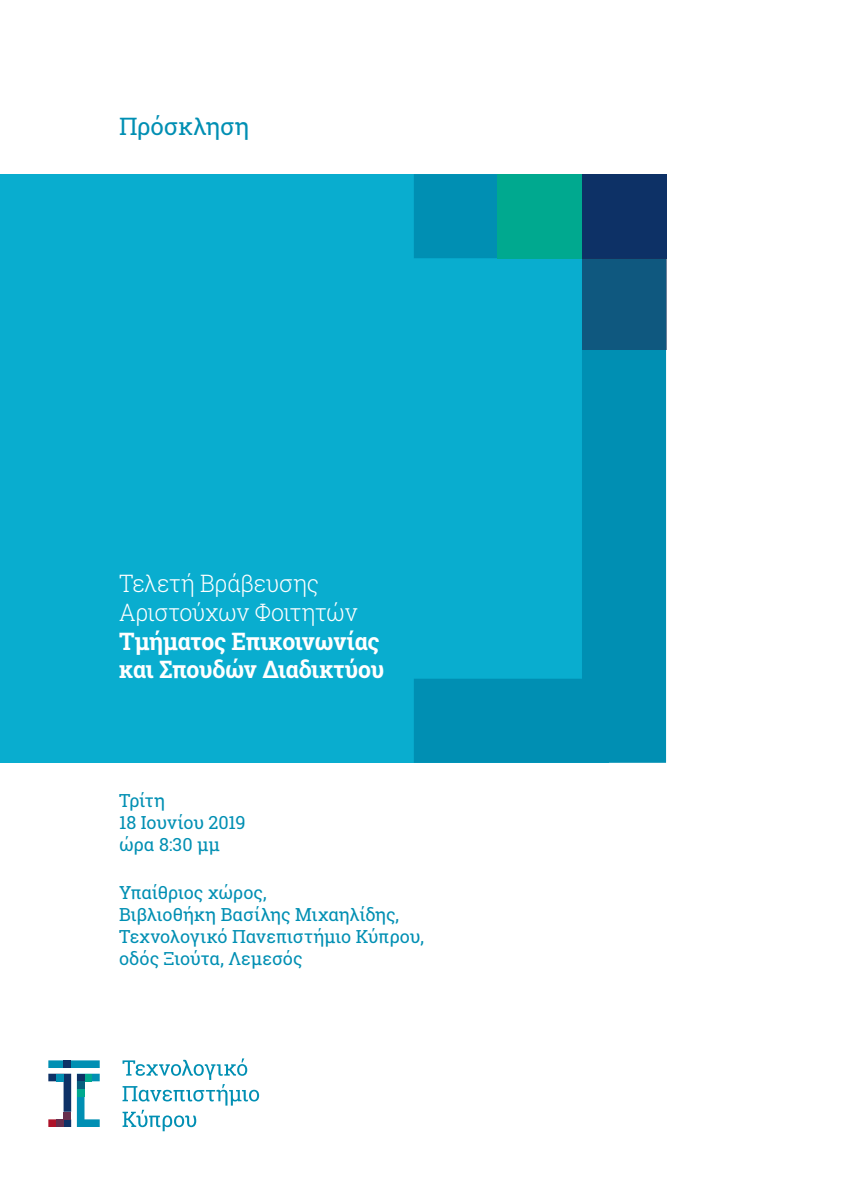
<style>
.page{position:relative;width:842px;height:1191px;background:#fff}
.page>*{position:absolute;margin:0;border:0;box-sizing:border-box;transform-origin:0 0}
.t1{font:700 24px/28.8px "Roboto Slab";letter-spacing:-.015em;color:#fff;scale:.96 1}
.t2{font:300 24px/28.8px "Roboto Slab";letter-spacing:-.015em;color:#fff;scale:.96 1}
.t3{font:24px "Roboto Slab";letter-spacing:-.01em;color:#008fb3}
.t4{font:18px/22px "Roboto Slab";letter-spacing:-.005em;color:#008fb3}
</style>
<div class="page">
<div style="left:0;top:174px;width:608px;height:589px;background:#09adcf"></div>
<svg style="left:414px;top:174px;width:252px;height:589px"></svg>
<div style="left:498px;top:174px;width:84px;height:84px;background:#00a98f"></div>
<div style="left:582px;top:174px;width:84px;height:84px;background:#0d3166"></div>
<div style="left:582px;top:258px;width:84px;height:91px;background:#0f587f"></div>
<svg style="left:48px;top:1060px;width:52px;height:67px"></svg>
<div style="left:77px;top:1081px;width:7px;height:8px;background:#075f7e"></div>
<div style="left:64px;top:1111px;width:7px;height:8px;background:#682e4d"></div>
<div style="left:56px;top:1119px;width:8px;height:8px;background:#682e4d"></div>
<svg style="left:123px;top:1058px;width:136px;height:73px"></svg>
<h1 class="t3" style="left:119px;top:110px;width:132px">Πρόσκληση</h1>
<h1 class="t2" style="left:119px;top:568px;width:250px">Τελετή Βράβευσης<br>Αριστούχων Φοιτητών</h1>
<h1 class="t1" style="left:119px;top:626px;width:278px">Τμήματος Επικοινωνίας και Σπουδών ∆ιαδικτύου</h1>
<p class="t4" style="left:119px;top:789px;width:128px">Τρίτη<br>18 Ιουνίου 2019 ώρα 8:30 μμ</p>
<p class="t4" style="left:119px;top:881px;width:306px">Υπαίθριος χώρος,<br>Βιβλιοθήκη Βασίλης Μιχαηλίδης,<br>Τεχνολογικό Πανεπιστήμιο Κύπρου, οδός Ξιούτα, Λεμεσός</p>
</div>
